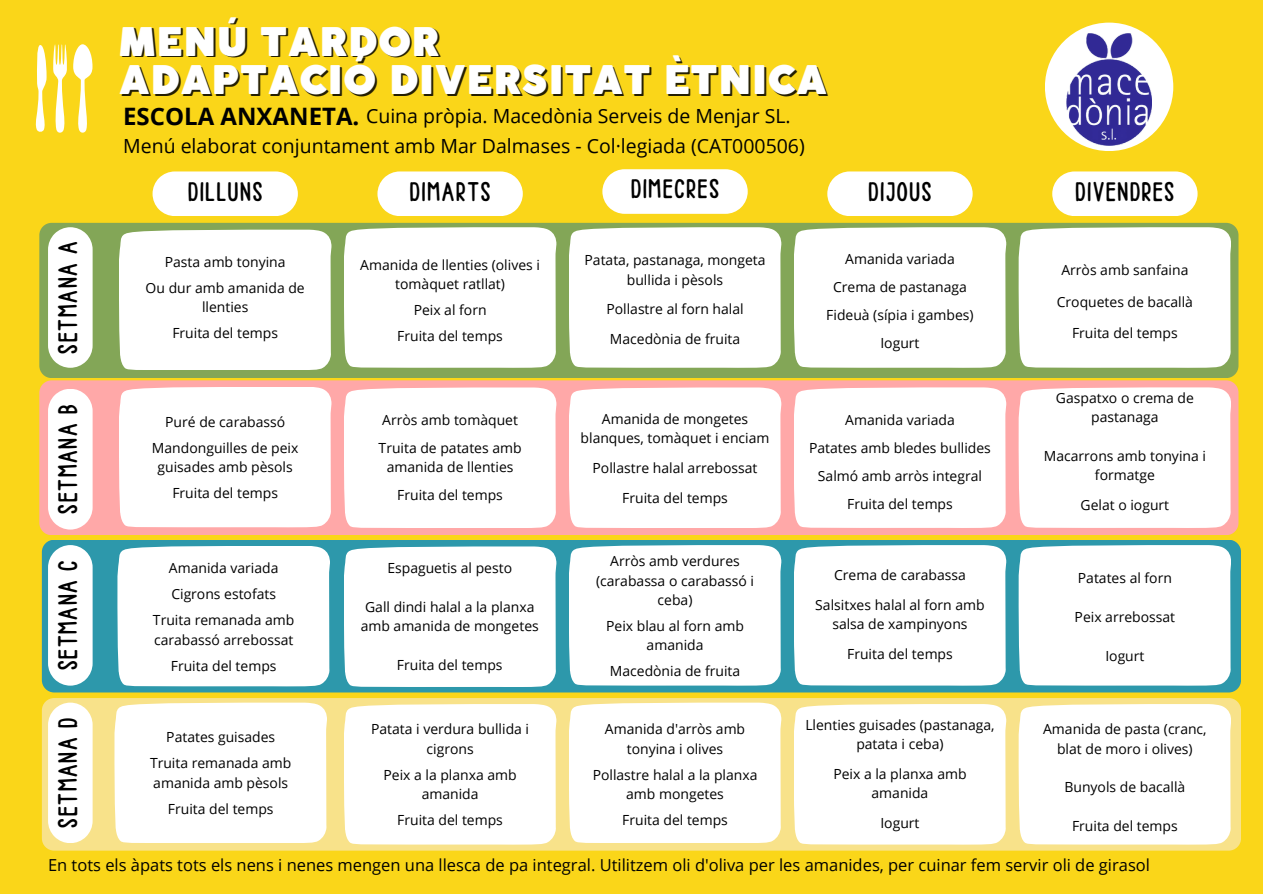
<style>
.page{position:relative;width:1263px;height:894px;background:#fff}
.page>*{position:absolute;margin:0;border:0;box-sizing:border-box;transform-origin:0 0}
.t1{font:900 39px "Coco Gothic";color:#fff}
.t2{font:28.5px "Ballpoint";letter-spacing:.06em;color:#000}
.t3{font:700 24px "Open Sans";color:#000}
.t4{font:19.5px "Open Sans";color:#000}
.t5{font:16.5px "Open Sans";color:#000}
.t6{font:13.95px/19.4px "Open Sans";color:#000;text-align:center}
</style>
<div class="page">
<div style="left:0;top:0;width:1263px;height:893px;background:#fad619"></div>
<div style="left:39px;top:223px;width:1199px;height:155px;background:#83a657;border-radius:12px"></div>
<div style="left:344px;top:227px;width:212px;height:140px;background:#fff"></div>
<div style="left:119px;top:229px;width:212px;height:141px;background:#fff"></div>
<div style="left:569px;top:227px;width:212px;height:140px;background:#fff"></div>
<div style="left:794px;top:227px;width:212px;height:140px;background:#fff"></div>
<div style="left:1019px;top:227px;width:212px;height:140px;background:#fff"></div>
<svg style="left:153px;top:171px;width:145px;height:45px"></svg>
<svg style="left:377px;top:171px;width:146px;height:45px"></svg>
<svg style="left:602px;top:169px;width:146px;height:45px"></svg>
<svg style="left:827px;top:171px;width:146px;height:45px"></svg>
<svg style="left:1052px;top:171px;width:145px;height:45px"></svg>
<svg style="left:48px;top:227px;width:45px;height:140px"></svg>
<div style="left:39px;top:380px;width:1199px;height:155px;background:#ffa8a8;border-radius:12px"></div>
<svg style="left:48px;top:389px;width:45px;height:140px"></svg>
<div style="left:42px;top:539px;width:1199px;height:153px;background:#2d98ab;border-radius:12px"></div>
<svg style="left:48px;top:545px;width:45px;height:140px"></svg>
<div style="left:42px;top:697px;width:1199px;height:153px;background:#f8e28a;border-radius:12px"></div>
<svg style="left:48px;top:702px;width:45px;height:140px"></svg>
<svg style="left:35px;top:45px;width:12px;height:87px"></svg>
<svg style="left:53px;top:44px;width:39px;height:89px"></svg>
<div style="left:119px;top:387px;width:212px;height:140px;background:#fff"></div>
<div style="left:117px;top:546px;width:213px;height:140px;background:#fff"></div>
<div style="left:114px;top:702px;width:213px;height:140px;background:#fff"></div>
<div style="left:344px;top:387px;width:212px;height:141px;background:#fff"></div>
<div style="left:344px;top:546px;width:212px;height:140px;background:#fff"></div>
<div style="left:344px;top:704px;width:212px;height:140px;background:#fff"></div>
<div style="left:569px;top:387px;width:212px;height:141px;background:#fff"></div>
<div style="left:794px;top:387px;width:212px;height:141px;background:#fff"></div>
<div style="left:1019px;top:387px;width:212px;height:141px;background:#fff"></div>
<div style="left:569px;top:545px;width:212px;height:140px;background:#fff"></div>
<div style="left:569px;top:702px;width:212px;height:140px;background:#fff"></div>
<div style="left:794px;top:545px;width:212px;height:140px;background:#fff"></div>
<div style="left:1019px;top:545px;width:212px;height:140px;background:#fff"></div>
<div style="left:794px;top:704px;width:212px;height:140px;background:#fff"></div>
<div style="left:1019px;top:704px;width:212px;height:140px;background:#fff"></div>
<div style="left:1045px;top:23px;width:128px;height:128px;background:#fff;border-radius:50%"></div>
<img style="left:1066px;top:34px;width:86px;height:111px">
<p class="t1" style="left:119px;top:27px;width:322px">MENÚ TARDOR</p>
<p class="t1" style="left:119px;top:65px;width:710px">ADAPTACIÓ DIVERSITAT ÈTNICA</p>
<p class="t3" style="left:123px;top:99px;width:238px">ESCOLA ANXANETA.</p>
<p class="t4" style="left:366px;top:102px;width:426px">Cuina pròpia. Macedònia Serveis de Menjar SL.</p>
<p class="t4" style="left:123px;top:132px;width:683px">Menú elaborat conjuntament amb Mar Dalmases - Col·legiada (CAT000506)</p>
<p class="t2" style="left:54px;top:353px;width:113px;rotate:-90deg">SETMANA A</p>
<p class="t2" style="left:54px;top:513px;width:110px;rotate:-90deg">SETMANA B</p>
<p class="t2" style="left:54px;top:670px;width:111px;rotate:-90deg">SETMANA C</p>
<p class="t2" style="left:54px;top:827px;width:111px;rotate:-90deg">SETMANA D</p>
<p class="t2" style="left:188px;top:178px;width:76px">DILLUNS</p>
<p class="t2" style="left:410px;top:178px;width:82px">DIMARTS</p>
<p class="t2" style="left:631px;top:176px;width:89px">DIMECRES</p>
<p class="t2" style="left:869px;top:178px;width:64px">DIJOUS</p>
<p class="t2" style="left:1076px;top:178px;width:100px">DIVENDRES</p>
<p class="t6" style="left:165px;top:252px;width:122px">Pasta amb tonyina</p>
<p class="t6" style="left:146px;top:278px;width:161px">Ou dur amb amanida de llenties</p>
<p class="t6" style="left:172px;top:323px;width:107px">Fruita del temps</p>
<p class="t6" style="left:165px;top:411px;width:121px">Puré de carabassó</p>
<p class="t6" style="left:152px;top:437px;width:148px">Mandonguilles de peix guisades amb pèsols</p>
<p class="t6" style="left:172px;top:482px;width:107px">Fruita del temps</p>
<p class="t6" style="left:169px;top:558px;width:111px">Amanida variada</p>
<p class="t6" style="left:171px;top:584px;width:106px">Cigrons estofats</p>
<p class="t6" style="left:153px;top:610px;width:143px;text-align:left">Truita remanada amb carabassó arrebossat</p>
<p class="t6" style="left:171px;top:655px;width:107px">Fruita del temps</p>
<p class="t6" style="left:166px;top:727px;width:110px">Patates guisades</p>
<p class="t6" style="left:150px;top:753px;width:143px;text-align:left">Truita remanada amb amanida amb pèsols</p>
<p class="t6" style="left:168px;top:798px;width:107px">Fruita del temps</p>
<p class="t6" style="left:360px;top:255px;width:181px">Amanida de llenties (olives i tomàquet ratllat)</p>
<p class="t6" style="left:414px;top:300px;width:74px">Peix al forn</p>
<p class="t6" style="left:397px;top:326px;width:107px">Fruita del temps</p>
<p class="t6" style="left:382px;top:409px;width:137px">Arròs amb tomàquet</p>
<p class="t6" style="left:379px;top:437px;width:144px">Truita de patates amb amanida de llenties</p>
<p class="t6" style="left:397px;top:485px;width:107px">Fruita del temps</p>
<p class="t6" style="left:387px;top:558px;width:126px">Espaguetis al pesto</p>
<p class="t6" style="left:361px;top:596px;width:180px">Gall dindi halal a la planxa amb amanida de mongetes</p>
<p class="t6" style="left:397px;top:655px;width:107px">Fruita del temps</p>
<p class="t6" style="left:371px;top:718px;width:159px">Patata i verdura bullida i cigrons</p>
<p class="t6" style="left:383px;top:764px;width:135px">Peix a la planxa amb amanida</p>
<p class="t6" style="left:397px;top:809px;width:107px">Fruita del temps</p>
<p class="t6" style="left:585px;top:250px;width:182px">Patata, pastanaga, mongeta bullida i pèsols</p>
<p class="t6" style="left:606px;top:299px;width:139px">Pollastre al forn halal</p>
<p class="t6" style="left:610px;top:329px;width:132px">Macedònia de fruita</p>
<p class="t6" style="left:581px;top:409px;width:190px">Amanida de mongetes blanques, tomàquet i enciam</p>
<p class="t6" style="left:593px;top:458px;width:166px">Pollastre halal arrebossat</p>
<p class="t6" style="left:622px;top:487px;width:107px">Fruita del temps</p>
<p class="t6" style="left:596px;top:551px;width:159px">Arròs amb verdures (carabassa o carabassó i ceba)</p>
<p class="t6" style="left:606px;top:615px;width:139px">Peix blau al forn amb amanida</p>
<p class="t6" style="left:610px;top:661px;width:132px">Macedònia de fruita</p>
<p class="t6" style="left:605px;top:718px;width:142px">Amanida d'arròs amb tonyina i olives</p>
<p class="t6" style="left:593px;top:764px;width:166px">Pollastre halal a la planxa amb mongetes</p>
<p class="t6" style="left:622px;top:809px;width:107px">Fruita del temps</p>
<p class="t6" style="left:845px;top:249px;width:111px">Amanida variada</p>
<p class="t6" style="left:833px;top:277px;width:135px">Crema de pastanaga</p>
<p class="t6" style="left:826px;top:304px;width:149px">Fideuà (sípia i gambes)</p>
<p class="t6" style="left:880px;top:332px;width:41px">Iogurt</p>
<p class="t6" style="left:845px;top:409px;width:111px">Amanida variada</p>
<p class="t6" style="left:809px;top:437px;width:183px">Patates amb bledes bullides</p>
<p class="t6" style="left:818px;top:465px;width:166px">Salmó amb arròs integral</p>
<p class="t6" style="left:847px;top:493px;width:107px">Fruita del temps</p>
<p class="t6" style="left:834px;top:565px;width:133px">Crema de carabassa</p>
<p class="t6" style="left:815px;top:595px;width:171px">Salsitxes halal al forn amb salsa de xampinyons</p>
<p class="t6" style="left:847px;top:643px;width:107px">Fruita del temps</p>
<p class="t6" style="left:805px;top:714px;width:191px">Llenties guisades (pastanaga, patata i ceba)</p>
<p class="t6" style="left:833px;top:763px;width:135px">Peix a la planxa amb amanida</p>
<p class="t6" style="left:880px;top:812px;width:41px">Iogurt</p>
<p class="t6" style="left:1061px;top:260px;width:129px">Arròs amb sanfaina</p>
<p class="t6" style="left:1057px;top:291px;width:138px">Croquetes de bacallà</p>
<p class="t6" style="left:1072px;top:323px;width:107px">Fruita del temps</p>
<p class="t6" style="left:1056px;top:388px;width:139px">Gaspatxo o crema de pastanaga</p>
<p class="t6" style="left:1044px;top:445px;width:164px">Macarrons amb tonyina i formatge</p>
<p class="t6" style="left:1081px;top:494px;width:90px">Gelat o iogurt</p>
<p class="t6" style="left:1078px;top:568px;width:96px">Patates al forn</p>
<p class="t6" style="left:1075px;top:606px;width:102px">Peix arrebossat</p>
<p class="t6" style="left:1105px;top:645px;width:41px">Iogurt</p>
<p class="t6" style="left:1043px;top:718px;width:165px">Amanida de pasta (cranc, blat de moro i olives)</p>
<p class="t6" style="left:1064px;top:777px;width:122px">Bunyols de bacallà</p>
<p class="t6" style="left:1072px;top:815px;width:107px">Fruita del temps</p>
<p class="t5" style="left:48px;top:853px;width:1103px">En tots els àpats tots els nens i nenes mengen una llesca de pa integral. Utilitzem oli d'oliva per les amanides, per cuinar fem servir oli de girasol</p>
</div>
